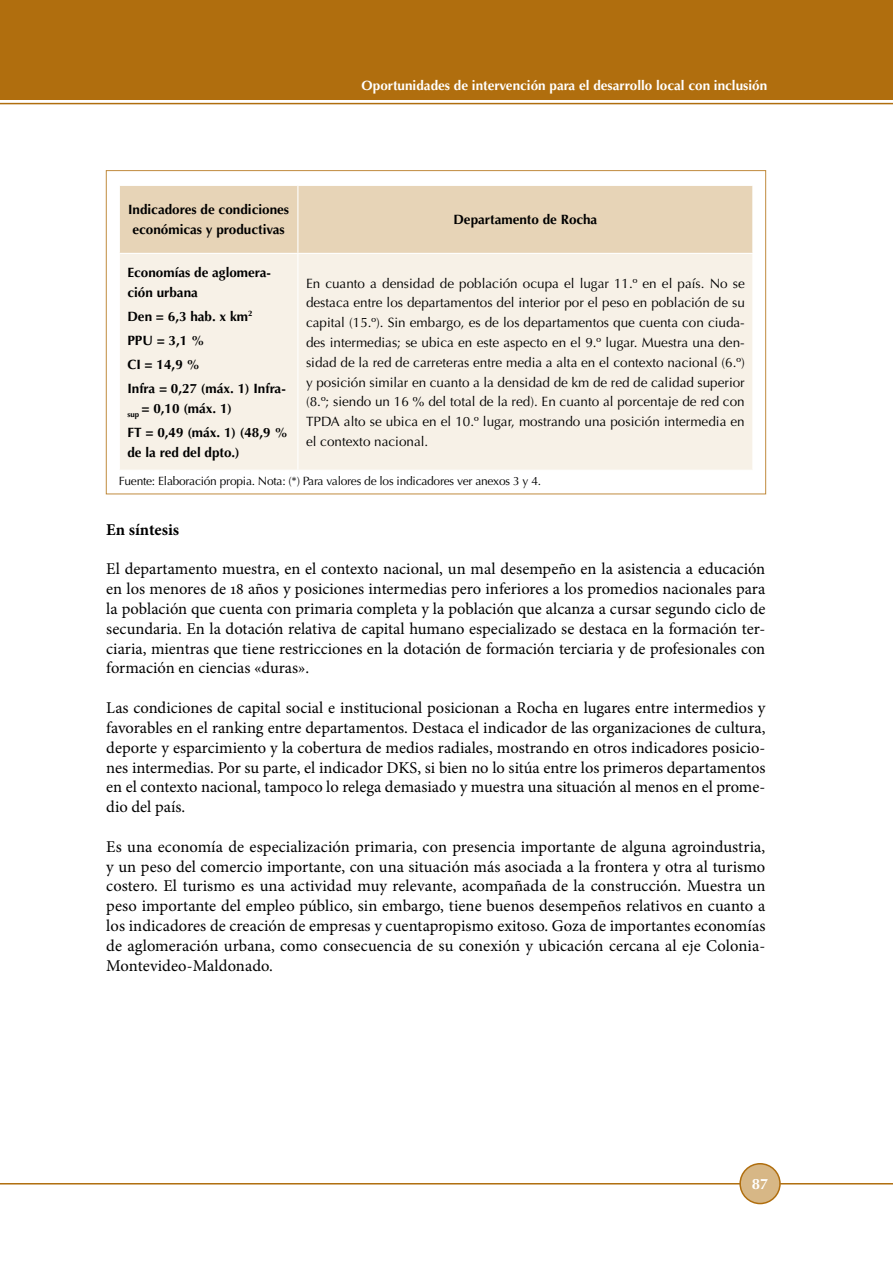
<style>
.page{position:relative;width:893px;height:1263px;background:#fff}
.page>*{position:absolute;margin:0;border:0;box-sizing:border-box;transform-origin:0 0}
.t1{font:16.5px/19.8px "Minion Pro";color:#000;text-align:justify}
.t2{font:700 16.5px "Minion Pro";color:#000}
.t3{font:700 15px "Optima";color:#fff}
.t4{font:13.5px/19.8px "Optima";color:#000;text-align:justify}
.t5{font:700 13.5px/24px "Optima";color:#000}
.t6{font:700 13.5px "Optima";color:#fff}
.t7{font:12px "Optima";letter-spacing:-.02em;color:#000}
</style>
<div class="page">
<div style="left:740px;top:1164px;width:40px;height:39px;background:#d7b786;border-radius:50%"></div>
<div style="left:739px;top:1163px;width:42px;height:41px;border:2px solid #b06e0e;border-radius:50%"></div>
<hr style="left:0;top:1183px;width:740px;height:1px;background:#b06e0e">
<hr style="left:781px;top:1183px;width:112px;height:1px;background:#b06e0e">
<hr style="left:0;top:103px;width:893px;height:1px;background:#b06e0e">
<div style="left:0;top:0;width:893px;height:99px;background:#b06e0e"></div>
<div style="left:120px;top:186px;width:632px;height:67px;background:#e7d4b7"></div>
<div style="left:120px;top:254px;width:632px;height:216px;background:#f7f1e7"></div>
<hr style="left:297px;top:186px;width:1px;height:67px;background:#fff">
<hr style="left:297px;top:254px;width:1px;height:216px;background:#fff">
<p class="t6" style="left:362px;top:78px;width:407px">Oportunidades de intervención para el desarrollo local con inclusión</p>
<p class="t5" style="left:128px;top:200px;width:163px;line-height:19.8px;text-align:center">I ndicadores de condiciones económicas y productivas</p>
<p class="t5" style="left:453px;top:208px;width:145px">Departamento de Rocha</p>
<p class="t5" style="left:127px;top:263px;width:145px;line-height:19.8px">Economías de aglomera&shy;ción urbana</p>
<p class="t5" style="left:127px;top:304px;width:127px">Den = 6,3 hab. x km<sup>2<br></sup>PPU</p>
<p class="t4" style="left:306px;top:273px;width:440px">En cuanto a densidad de población ocupa el lugar 11.º en el país. No se destaca entre los departamentos del interior por el peso en población de su capital (15.º). Sin embargo, es de los departamentos que cuenta con ciuda&shy;des intermedias; se ubica en este aspecto en el 9.º lugar. Muestra una den&shy;sidad de la red de carreteras entre media a alta en el contexto nacional (6.º) y posición similar en cuanto a la densidad de km de red de calidad superior (8.º; siendo un 16 % del total de la red). En cuanto al porcentaje de red con TPDA alto se ubica en el 10.º lugar, mostrando una posición intermedia en el contexto nacional.</p>
<p class="t7" style="left:119px;top:474px;width:424px">Fuente: Elaboración propia. Nota: (*) Para valores de los indicadores ver anexos 3 y 4.</p>
<p class="t5" style="left:127px;top:328px;width:160px;text-indent:29px">= 3,1 %<br>CI = 14,9 %<br>I nfra = 0,27 (máx. 1) I nfra-</p>
<p class="t5" style="left:127px;top:396px;width:162px"><sub>sup</sub> = 0,10 (máx. 1)<br>FT = 0,49 (máx. 1) (48,9 %</p>
<p class="t5" style="left:127px;top:440px;width:114px">de la red del dpto.)</p>
<p class="t2" style="left:106px;top:518px;width:74px">En síntesis</p>
<p class="t1" style="left:106px;top:559px;width:661px">El departamento muestra, en el contexto nacional, un mal desempeño en la asistencia a educación en los menores de 18 años y posiciones intermedias pero inferiores a los promedios nacionales para la población que cuenta con primaria completa y la población que alcanza a cursar segundo ciclo de secundaria. En la dotación relativa de capital humano especializado se destaca en la formación ter&shy;ciaria, mientras que tiene restricciones en la dotación de formación terciaria y de profesionales con formación en ciencias «duras».</p>
<p class="t1" style="left:106px;top:698px;width:661px">Las condiciones de capital social e institucional posicionan a Rocha en lugares entre intermedios y favorables en el ranking entre departamentos. Destaca el indicador de las organizaciones de cultura, deporte y esparcimiento y la cobertura de medios radiales, mostrando en otros indicadores posicio&shy;nes intermedias. Por su parte, el indicador DKS, si bien no lo sitúa entre los primeros departamentos en el contexto nacional, tampoco lo relega demasiado y muestra una situación al menos en el prome&shy;dio del país.</p>
<p class="t1" style="left:106px;top:837px;width:661px">Es una economía de especialización primaria, con presencia importante de alguna agroindustria, y un peso del comercio importante, con una situación más asociada a la frontera y otra al turismo costero. El turismo es una actividad muy relevante, acompañada de la construcción. Muestra un peso importante del empleo público, sin embargo, tiene buenos desempeños relativos en cuanto a los indicadores de creación de empresas y cuentapropismo exitoso. Goza de importantes economías de aglomeración urbana, como consecuencia de su conexión y ubicación cercana al eje Colonia-Montevideo-Maldonado.</p>
<p class="t3" style="left:752px;top:1175px;width:18px">87</p>
</div>
